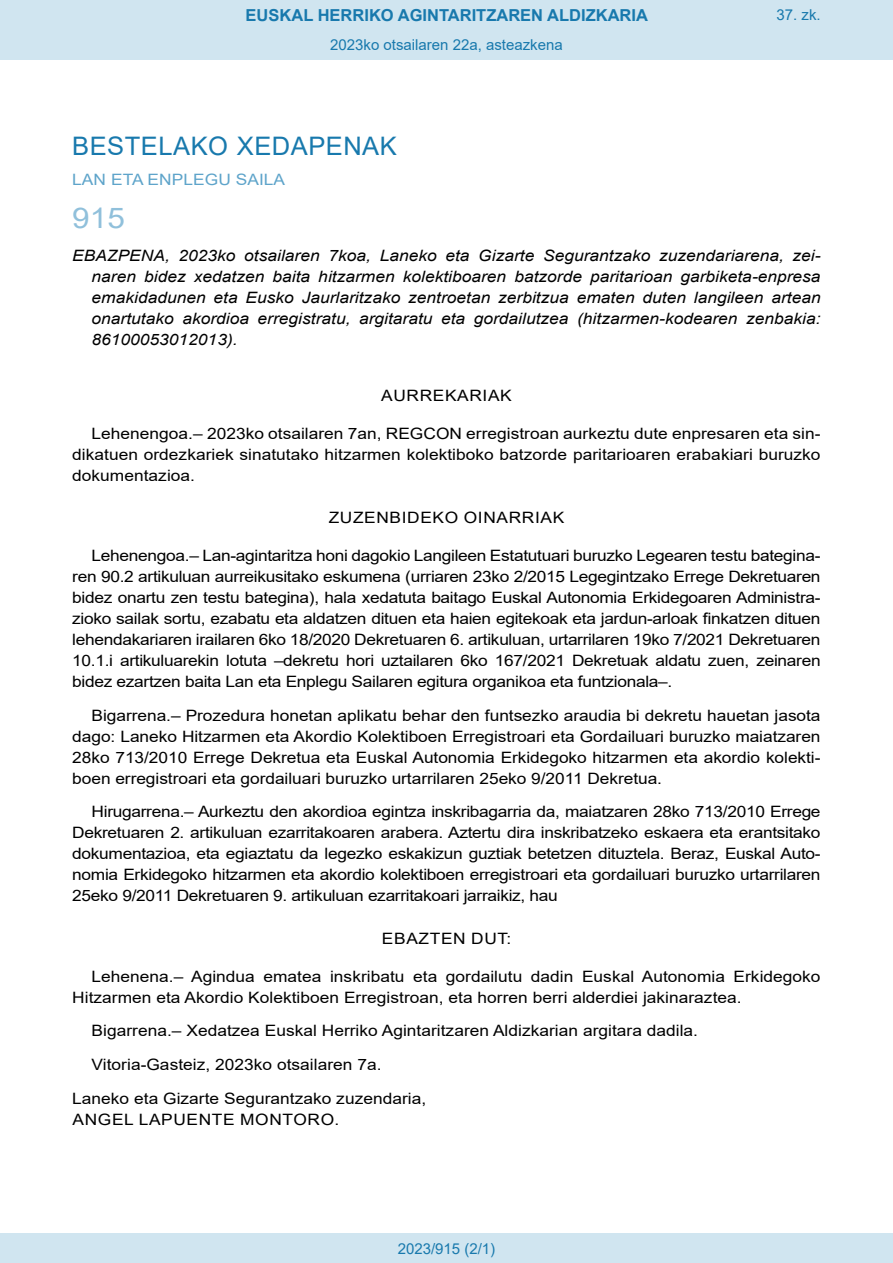
<style>
.page{position:relative;width:893px;height:1263px;background:#fff}
.page>*{position:absolute;margin:0;border:0;box-sizing:border-box;transform-origin:0 0}
.BOPVOrden{font:28.5px "Arial";color:#90c0db;scale:1.11 1}
.BOPVSeccion{font:25.5px "Arial";letter-spacing:.02em;color:#1879ad}
.t1{font:700 16.5px "Arial";color:#1879ad}
.BOPVDetalle{font:15.6px/21px "Arial";color:#000;text-align:justify;scale:1.11 1}
.BOPVTitulo{font:italic 15.6px/21px "Arial";color:#000;text-align:justify;scale:1.11 1}
.BOPVClave{font:15.6px "Arial";letter-spacing:.035em;color:#000;scale:1.11 1}
.BOPVFirmaPuesto{font:15.6px "Arial";color:#000;scale:1.11 1}
.BOPVFirmaLugFec{font:15.6px "Arial";color:#000;scale:1.11 1}
.BOPVFirmaNombre{font:15.6px "Arial";letter-spacing:.035em;color:#000;scale:1.11 1}
.BOPVOrganismo{font:15.6px "Arial";letter-spacing:.005em;color:#5ea4ca;scale:1.11 1}
.Paginacion_Centro{font:15px "Arial";color:#1879ad}
</style>
<div class="page">
<div style="left:0;top:0;width:893px;height:60px;background:#d0e5f0"></div>
<div style="left:0;top:1233px;width:893px;height:30px;background:#d0e5f0"></div>
<p class="t1" style="left:246px;top:3px;width:404px">EUSKAL HERRIKO AGINTARITZAREN ALDIZKARIA</p>
<p class="Paginacion_Centro" style="left:330px;top:35px;width:234px">2023ko otsailaren 22a, asteazkena</p>
<p class="Paginacion_Centro" style="left:776px;top:5px;width:46px">37. zk.</p>
<p class="BOPVSeccion" style="left:72px;top:128px;width:326px">BESTELAKO XEDAPENAK</p>
<p class="BOPVOrganismo" style="left:72px;top:169px;width:193px">LAN ETA ENPLEGU SAILA</p>
<p class="BOPVOrden" style="left:72px;top:198px;width:49px">915</p>
<p class="BOPVTitulo" style="left:92px;top:246px;width:658px;text-indent:-19px">EBAZPENA, 2023ko otsailaren 7koa, Laneko eta Gizarte Segurantzako zuzendariarena, zei&shy;naren bidez xedatzen baita hitzarmen kolektiboaren batzorde paritarioan garbiketa-enpresa emakidadunen eta Eusko Jaurlaritzako zentroetan zerbitzua ematen duten langileen artean onartutako akordioa erregistratu, argitaratu eta gordailutzea (hitzarmen-kodearen zenbakia:<br>86100053012013).</p>
<p class="BOPVClave" style="left:381px;top:384px;width:119px">AURREKARIAK</p>
<p class="BOPVDetalle" style="left:72px;top:422px;width:676px;text-indent:19px">Lehenengoa.– 2023ko otsailaren 7an, REGCON erregistroan aurkeztu dute enpresaren eta sin&shy;dikatuen ordezkariek sinatutako hitzarmen kolektiboko batzorde paritarioaren erabakiari buruzko dokumentazioa.</p>
<p class="BOPVClave" style="left:329px;top:507px;width:214px">ZUZENBIDEKO OINARRIAK</p>
<p class="BOPVDetalle" style="left:72px;top:545px;width:676px;text-indent:19px">Lehenengoa.– Lan-agintaritza honi dagokio Langileen Estatutuari buruzko Legearen testu bategina&shy;ren 90.2 artikuluan aurreikusitako eskumena (urriaren 23ko 2/2015 Legegintzako Errege Dekretuaren bidez onartu zen testu bategina), hala xedatuta baitago Euskal Autonomia Erkidegoaren Administra&shy;zioko sailak sortu, ezabatu eta aldatzen dituen eta haien egitekoak eta jardun-arloak finkatzen dituen lehendakariaren irailaren 6ko 18/2020 Dekretuaren 6. artikuluan, urtarrilaren 19ko 7/2021 Dekretuaren 10.1.i artikuluarekin lotuta –dekretu hori uztailaren 6ko 167/2021 Dekretuak aldatu zuen, zeinaren bidez ezartzen baita Lan eta Enplegu Sailaren egitura organikoa eta funtzionala–.</p>
<p class="BOPVDetalle" style="left:72px;top:704px;width:676px;text-indent:19px">Bigarrena.– Prozedura honetan aplikatu behar den funtsezko araudia bi dekretu hauetan jasota dago: Laneko Hitzarmen eta Akordio Kolektiboen Erregistroari eta Gordailuari buruzko maiatzaren 28ko 713/2010 Errege Dekretua eta Euskal Autonomia Erkidegoko hitzarmen eta akordio kolekti&shy;boen erregistroari eta gordailuari buruzko urtarrilaren 25eko 9/2011 Dekretua.</p>
<p class="BOPVDetalle" style="left:72px;top:801px;width:676px;text-indent:19px">Hirugarrena.– Aurkeztu den akordioa egintza inskribagarria da, maiatzaren 28ko 713/2010 Errege Dekretuaren 2. artikuluan ezarritakoaren arabera. Aztertu dira inskribatzeko eskaera eta erantsitako dokumentazioa, eta egiaztatu da legezko eskakizun guztiak betetzen dituztela. Beraz, Euskal Auto&shy;nomia Erkidegoko hitzarmen eta akordio kolektiboen erregistroari eta gordailuari buruzko urtarrilaren 25eko 9/2011 Dekretuaren 9. artikuluan ezarritakoari jarraikiz, hau</p>
<p class="BOPVClave" style="left:382px;top:927px;width:118px">EBAZTEN DUT:</p>
<p class="BOPVDetalle" style="left:72px;top:965px;width:676px;text-indent:19px">Lehenena.– Agindua ematea inskribatu eta gordailutu dadin Euskal Autonomia Erkidegoko<br>Hitzarmen eta Akordio Kolektiboen Erregistroan, eta horren berri alderdiei jakinaraztea.</p>
<p class="BOPVDetalle" style="left:92px;top:1020px;width:548px">Bigarrena.– Xedatzea Euskal Herriko Agintaritzaren Aldizkarian argitara dadila.</p>
<p class="BOPVFirmaLugFec" style="left:92px;top:1054px;width:263px">Vitoria-Gasteiz, 2023ko otsailaren 7a.</p>
<p class="BOPVFirmaPuesto" style="left:72px;top:1088px;width:320px">Laneko eta Gizarte Segurantzako zuzendaria,</p>
<p class="BOPVFirmaNombre" style="left:73px;top:1109px;width:242px">ANGEL LAPUENTE MONTORO.</p>
<p class="Paginacion_Centro" style="left:398px;top:1238px;width:99px">2023/915 (2/1)</p>
</div>
